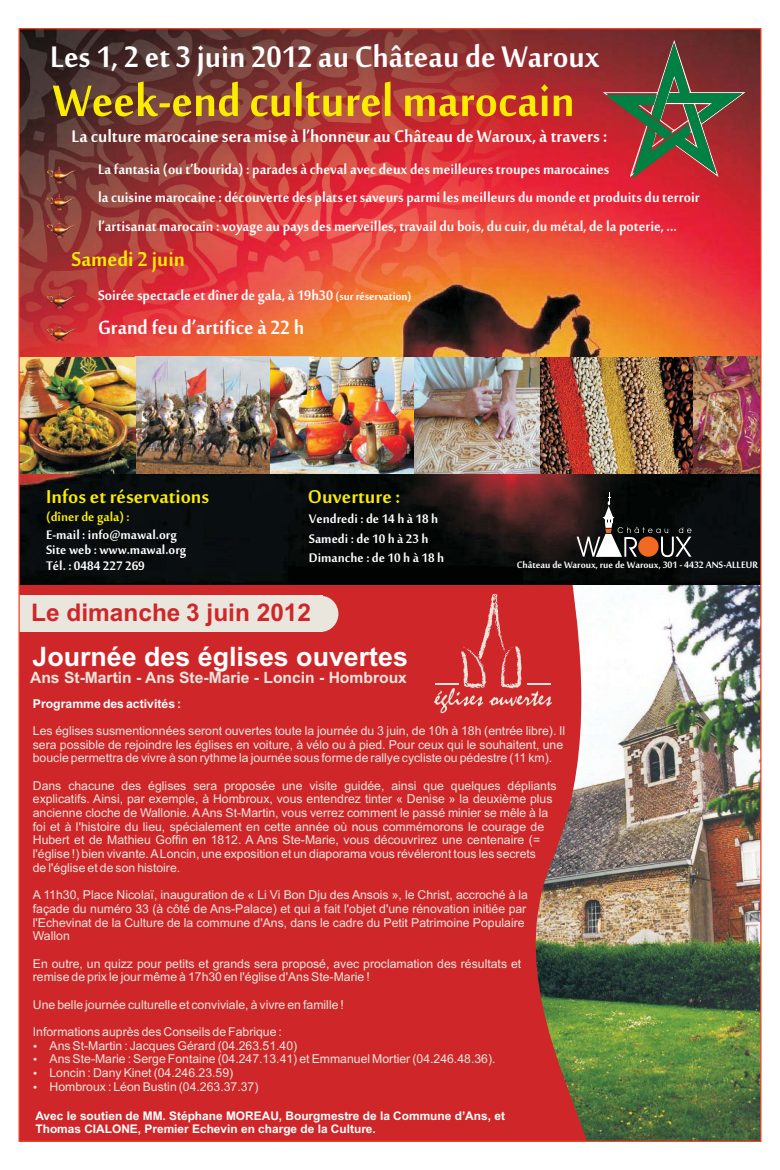
<style>
.page{position:relative;width:780px;height:1170px;background:#fff}
.page>*{position:absolute;margin:0;border:0;box-sizing:border-box;transform-origin:0 0}
.t1{font:67.5px "Mool Boran";color:#fbed00}
.t2{font:45.62px "Mool Boran";color:#fff}
.t3{font:30.88px "Mool Boran";color:#fbed00}
.t4{font:29.5px "Mool Boran";color:#fff}
.t5{font:28.5px "Mool Boran";color:#fbed00}
.t6{font:700 26.75px "Arial";color:#fff}
.t7{font:25.75px "Mool Boran";color:#fff}
.t8{font:700 24.38px "Arial";color:#cf2729}
.t9{font:21.12px/28.4px "Mool Boran";color:#fff}
.t10{font:19px/19.1px "Mool Boran";color:#fff}
.t11{font:19px "Mool Boran";color:#fbed00}
.t12{font:700 15.62px "Arial";color:#eae5dd}
.t13{font:14.25px "Mool Boran";color:#fff}
.t14{font:12.25px/13.6px "Arial";color:#eae5dd}
.t15{font:700 12.25px "Arial";color:#fff}
.t16{font:700 11.88px/13.2px "Arial";color:#fff}
.s1{font-size:16.62px}
</style>
<div class="page">
<img style="left:590px;top:584px;width:169px;height:555px">
<div style="left:20px;top:584px;width:570px;height:555px;background:#cf2729"></div>
<div style="left:19px;top:595px;width:303px;height:36px;background:#eae5dd"></div>
<div style="left:303px;top:595px;width:35px;height:37px;background:#eae5dd;border-radius:50%"></div>
<svg style="left:434px;top:594px;width:118px;height:119px;background:#d13a3b"></svg>
<img style="left:20px;top:30px;width:739px;height:554px">
<img style="left:20px;top:30px;width:535px;height:482px">
<svg style="left:602px;top:40px;width:143px;height:139px;background:#7b4339"></svg>
<img style="left:20px;top:357px;width:251px;height:116px">
<img style="left:271px;top:357px;width:143px;height:116px">
<img style="left:414px;top:357px;width:126px;height:116px">
<img style="left:540px;top:357px;width:153px;height:116px">
<svg style="left:576px;top:492px;width:115px;height:65px;background:#36302c"></svg>
<img style="left:48px;top:167px;width:27px;height:16px">
<img style="left:48px;top:194px;width:27px;height:16px">
<img style="left:48px;top:222px;width:27px;height:15px">
<img style="left:48px;top:293px;width:27px;height:15px">
<img style="left:48px;top:325px;width:27px;height:16px">
<img style="left:693px;top:357px;width:66px;height:116px">
<h2 class="t2" style="left:50px;top:24px;width:551px">Les 1, 2 et 3 juin 2012 au Château de Waroux</h2>
<h1 class="t1" style="left:53px;top:53px;width:523px">Week-end culturel marocain</h1>
<h3 class="t7" style="left:72px;top:118px;width:537px">La culture marocaine sera mise à l’honneur au Château de Waroux, à travers :</h3>
<p class="t9" style="left:98px;top:152px;width:603px">La fantasia (ou t’bourida) : parades à cheval avec deux des meilleures troupes marocaines<br>la cuisine marocaine : découverte des plats et saveurs parmi les meilleurs du monde et produits du terroir l’artisanat marocain : voyage au pays des merveilles, travail du bois, du cuir, du métal, de la poterie, ...</p>
<h3 class="t3" style="left:72px;top:237px;width:115px">Samedi 2 juin</h3>
<h3 class="t9" style="left:98px;top:279px;width:314px">Soirée spectacle et dîner de gala, à 19h30 <span class="s1">(sur réservation)</span></h3>
<h3 class="t4" style="left:98px;top:307px;width:208px">Grand feu d’artifice à 22 h</h3>
<h3 class="t5" style="left:46px;top:476px;width:165px">Infos et réservations</h3>
<h3 class="t5" style="left:308px;top:476px;width:94px">Ouverture :</h3>
<h3 class="t11" style="left:46px;top:503px;width:85px">(dîner de gala) :</h3>
<h3 class="t10" style="left:46px;top:524px;width:142px;line-height:15.9px">E-mail : info@mawal.org<br>Site web : www.mawal.org<br>Tél. : 0484 227 269</h3>
<h3 class="t10" style="left:309px;top:507px;width:137px">Vendredi : de 14 h à 18 h<br>Samedi : de 10 h à 23 h<br>Dimanche : de 10 h à 18 h</h3>
<p class="t13" style="left:516px;top:555px;width:243px">Château de Waroux, rue de Waroux, 301 - 4432 ANS-ALLEUR</p>
<h3 class="t8" style="left:31px;top:604px;width:281px">Le dimanche 3 juin 2012</h3>
<h3 class="t6" style="left:32px;top:646px;width:377px">Journée des églises ouvertes</h3>
<p class="t15" style="left:33px;top:698px;width:150px">Programme des activités :</p>
<p class="t14" style="left:33px;top:725px;width:534px">Les églises susmentionnées seront ouvertes toute la journée du 3 juin, de 10h à 18h (entrée libre). Il sera possible de rejoindre les églises en voiture, à vélo ou à pied. Pour ceux qui le souhaitent, une boucle permettra de vivre à son rythme la journée sous forme de rallye cycliste ou pédestre (11 km).</p>
<p class="t14" style="left:33px;top:779px;width:525px">Dans chacune des églises sera proposée une visite guidée, ainsi que quelques dépliants explicatifs. Ainsi, par exemple, à Hombroux, vous entendrez tinter « Denise » la deuxième plus ancienne cloche de Wallonie. A Ans St-Martin, vous verrez comment le passé minier se mêle à la foi et à l'histoire du lieu, spécialement en cette année où nous commémorons le courage de Hubert et de Mathieu Goffin en 1812. A Ans Ste-Marie, vous découvrirez une centenaire (= l'église !) bien vivante. A Loncin, une exposition et un diaporama vous révéleront tous les secrets<br>de l'église et de son histoire.</p>
<p class="t14" style="left:33px;top:889px;width:496px">A 11h30, Place Nicolaï, inauguration de « Li Vi Bon Dju des Ansois », le Christ, accroché à la façade du numéro 33 (à côté de Ans-Palace) et qui a fait l'objet d'une rénovation initiée par l'Echevinat de la Culture de la commune d'Ans, dans le cadre du Petit Patrimoine Populaire Wallon</p>
<p class="t14" style="left:33px;top:957px;width:490px">En outre, un quizz pour petits et grands sera proposé, avec proclamation des résultats et remise de prix le jour même à 17h30 en l'église d'Ans Ste-Marie !</p>
<p class="t14" style="left:33px;top:998px;width:313px">Une belle journée culturelle et conviviale, à vivre en famille !</p>
<p class="t14" style="left:49px;top:1025px;width:447px;text-indent:-17px">Informations auprès des Conseils de Fabrique :<br>Ans St-Martin : Jacques Gérard (04.263.51.40)<br>Ans Ste-Marie : Serge Fontaine (04.247.13.41) et Emmanuel Mortier (04.246.48.36).<br>Loncin : Dany Kinet (04.246.23.59)<br>Hombroux : Léon Bustin (04.263.37.37)</p>
<p class="t16" style="left:35px;top:1109px;width:471px">Avec le soutien de MM. Stéphane MOREAU, Bourgmestre de la Commune d’Ans, et<br>Thomas CIALONE, Premier Echevin en charge de la Culture.</p>
<p class="t12" style="left:30px;top:671px;width:378px">Ans St-Martin - Ans Ste-Marie - Loncin - Hombroux</p>
</div>
